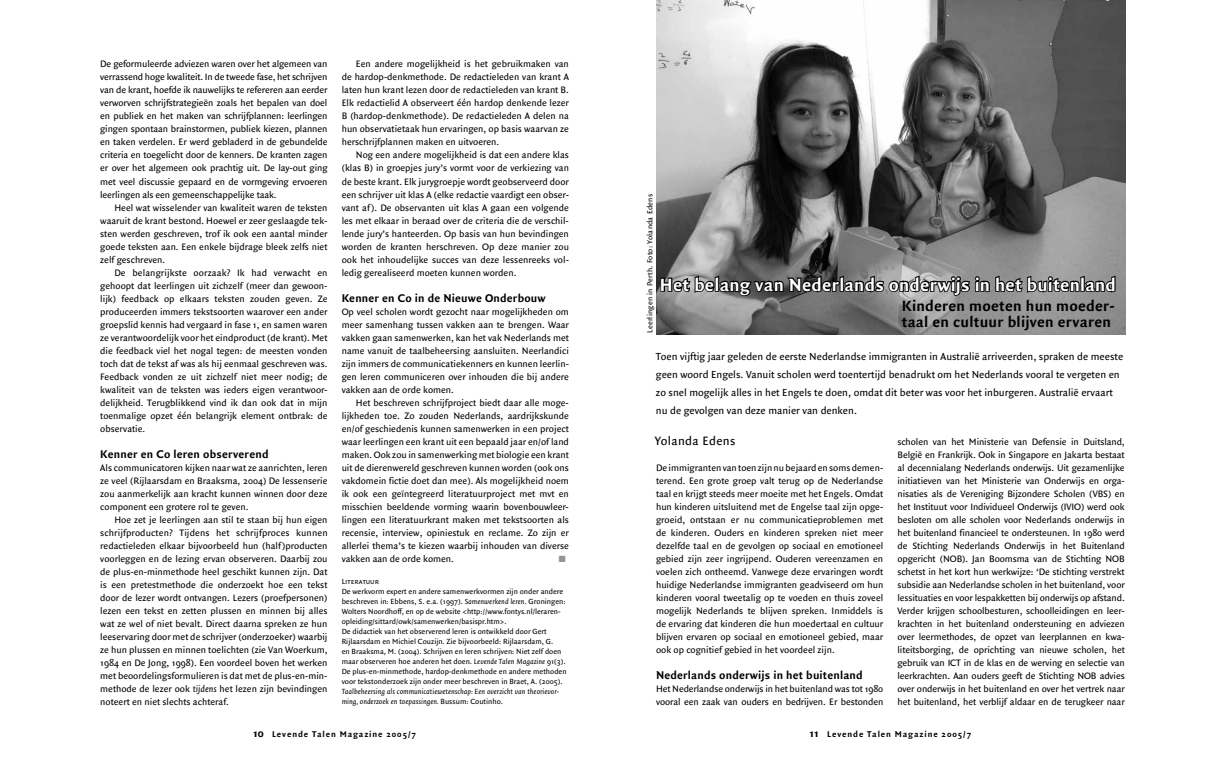
<style>
.page{position:relative;width:1225px;height:766px;background:#fff}
.page>*{position:absolute;margin:0;border:0;box-sizing:border-box;transform-origin:0 0}
.t1{font:700 19px "Quadraat Sans";letter-spacing:.015em;color:#fff}
.t2{font:700 16px/16px "Quadraat Sans";letter-spacing:.015em;color:#000}
.t3{font:13px "Quadraat Sans";letter-spacing:.025em;color:#000}
.t4{font:700 12px "Quadraat Sans";letter-spacing:.015em;color:#000}
.t5{font:11px/18px "Quadraat Sans";color:#000}
.t6{font:10px/13px "Quadraat Sans";color:#000;text-align:justify}
.t7{font:700 9px "Quadraat Sans";letter-spacing:.1em;color:#000}
.t8{font:9px "Zapf Dingbats ITC";color:#939598}
.t9{font:8px/10px "Quadraat Sans";color:#000}
.t10{font:italic 8px/10px "Quadraat Sans";color:#000}
.t11{font:8px "Quadraat Sans";letter-spacing:.025em;color:#000}
.t12{font:8px "Quadraat Sans Caps";color:#000}
.s1{font-style:italic}
.s2{font-style:normal}
.s3{font-size:12px}
</style>
<div class="page">
<img style="left:657px;top:0;width:468px;height:334px">
<svg style="left:659px;top:119px;width:458px;height:216px;background:#707070"></svg>
<p class="t6" style="left:100px;top:58px;width:229px">De geformuleerde adviezen waren over het algemeen van verrassend hoge kwaliteit. In de tweede fase, het schrijven van de krant, hoefde ik nauwelijks te refereren aan eerder verworven schrijfstrategieën zoals het bepalen van doel en publiek en het maken van schrijfplannen: leerlingen gingen spontaan brainstormen, publiek kiezen, plannen en taken verdelen. Er werd gebladerd in de gebundelde criteria en toegelicht door de kenners. De kranten zagen er over het algemeen ook prachtig uit. De lay-out ging met veel discussie gepaard en de vormgeving ervoeren leerlingen als een gemeenschappelijke taak.</p>
<p class="t6" style="left:100px;top:201px;width:229px;text-indent:14px">Heel wat wisselender van kwaliteit waren de teksten waaruit de krant bestond. Hoewel er zeer geslaagde tek&shy;sten werden geschreven, trof ik ook een aantal minder goede teksten aan. Een enkele bijdrage bleek zelfs niet zelf geschreven.</p>
<p class="t6" style="left:100px;top:266px;width:229px;text-indent:14px">De belangrijkste oorzaak? Ik had verwacht en gehoopt dat leerlingen uit zichzelf (meer dan gewoon&shy;lijk) feedback op elkaars teksten zouden geven. Ze produceerden immers tekstsoorten waarover een ander groepslid kennis had vergaard in fase 1, en samen waren ze verantwoordelijk voor het eindproduct (de krant). Met die feedback viel het nogal tegen: de meesten vonden toch dat de tekst af was als hij eenmaal geschreven was.<br>Feedback vonden ze uit zichzelf niet meer nodig; de kwaliteit van de teksten was ieders eigen verantwoor&shy;delijkheid. Terugblikkend vind ik dan ook dat in mijn toenmalige opzet één belangrijk element ontbrak: de observatie.</p>
<p class="t4" style="left:100px;top:447px;width:170px">Kenner en Co leren observerend</p>
<p class="t6" style="left:100px;top:461px;width:229px">Als communicatoren kijken naar wat ze aanrichten, leren ze veel (Rijlaarsdam en Braaksma, 2004) De lessenserie zou aanmerkelijk aan kracht kunnen winnen door deze component een grotere rol te geven.</p>
<p class="t6" style="left:100px;top:513px;width:229px;text-indent:14px">Hoe zet je leerlingen aan stil te staan bij hun eigen schrijfproducten? Tijdens het schrijfproces kunnen redactieleden elkaar bijvoorbeeld hun (half )producten voorleggen en de lezing ervan observeren. Daarbij zou de plus-en-minmethode heel geschikt kunnen zijn. Dat is een pretestmethode die onderzoekt hoe een tekst door de lezer wordt ontvangen. Lezers (proefpersonen) lezen een tekst en zetten plussen en minnen bij alles wat ze wel of niet bevalt. Direct daarna spreken ze hun leeservaring door met de schrijver (onderzoeker) waarbij ze hun plussen en minnen toelichten (zie Van Woerkum, 1984 en De Jong, 1998). Een voordeel boven het werken met beoordelingsformulieren is dat met de plus-en-min&shy;methode de lezer ook <span class="s1">tijdens</span> het lezen zijn bevindingen noteert en niet slechts achteraf.</p>
<p class="t6" style="left:342px;top:58px;width:229px;text-indent:14px">Een andere mogelijkheid is het gebruikmaken van de hardop-denkmethode. De redactieleden van krant A laten hun krant lezen door de redactieleden van krant B.<br>Elk redactielid A observeert één hardop denkende lezer B (hardop-denkmethode). De redactieleden A delen na hun observatietaak hun ervaringen, op basis waarvan ze herschrijfplannen maken en uitvoeren.</p>
<p class="t6" style="left:342px;top:149px;width:229px;text-indent:14px">Nog een andere mogelijkheid is dat een andere klas (klas B) in groepjes jury’s vormt voor de verkiezing van de beste krant. Elk jurygroepje wordt geobserveerd door een schrijver uit klas A (elke redactie vaardigt een obser&shy;vant af ). De observanten uit klas A gaan een volgende les met elkaar in beraad over de criteria die de verschil&shy;lende jury’s hanteerden. Op basis van hun bevindingen worden de kranten herschreven. Op deze manier zou ook het inhoudelijke succes van deze lessenreeks vol&shy;ledig gerealiseerd moeten kunnen worden.</p>
<p class="t4" style="left:342px;top:291px;width:206px">Kenner en Co in de Nieuwe Onderbouw</p>
<p class="t6" style="left:342px;top:305px;width:229px">Op veel scholen wordt gezocht naar mogelijkheden om meer samenhang tussen vakken aan te brengen. Waar vakken gaan samenwerken, kan het vak Nederlands met name vanuit de taalbeheersing aansluiten. Neerlandici zijn immers de communicatiekenners en kunnen leerlin&shy;gen leren communiceren over inhouden die bij andere vakken aan de orde komen.</p>
<p class="t6" style="left:342px;top:396px;width:229px;text-indent:14px">Het beschreven schrijfproject biedt daar alle moge&shy;lijkheden toe. Zo zouden Nederlands, aardrijkskunde en/of geschiedenis kunnen samenwerken in een project waar leerlingen een krant uit een bepaald jaar en/of land maken. Ook zou in samenwerking met biologie een krant uit de dierenwereld geschreven kunnen worden (ook ons vakdomein fictie doet dan mee). Als mogelijkheid noem ik ook een geïntegreerd literatuurproject met mvt en misschien beeldende vorming waarin bovenbouwleer&shy;lingen een literatuurkrant maken met tekstsoorten als recensie, interview, opiniestuk en reclame. Zo zijn er allerlei thema’s te kiezen waarbij inhouden van diverse vakken aan de orde komen.</p>
<p class="t8" style="left:559px;top:554px;width:8px">■</p>
<p class="t12" style="left:342px;top:576px;width:39px">Literatuur</p>
<p class="t9" style="left:342px;top:586px;width:226px">De werkvorm expert en andere samenwerkvormen zijn onder andere beschreven in: Ebbens, S. e.a. (1997). <span class="s1">Samenwerkend leren</span>. Groningen:<br>Wolters Noordhoff, en op de website &lt;http://www.fontys.nl/leraren&shy;opleiding/sittard/owk/samenwerken/basispr.htm&gt;.<br>De didactiek van het observerend leren is ontwikkeld door Gert Rijlaarsdam en Michiel Couzijn. Zie bijvoorbeeld: Rijlaarsdam, G.<br>en Braaksma, M. (2004). Schrijven en leren schrijven: Niet zelf doen maar observeren hoe anderen het doen. <span class="s1">Levende Talen Magazine</span> 91(3).<br>De plus-en-minmethode, hardop-denkmethode en andere methoden voor tekstonderzoek zijn onder meer beschreven in Braet, A. (2005).</p>
<p class="t10" style="left:342px;top:686px;width:219px">Taalbeheersing als communicatiewetenschap: Een overzicht van theorievor&shy;ming, onderzoek en toepassingen. <span class="s2">Bussum: Coutinho.</span></p>
<p class="t11" style="left:645px;top:333px;width:140px;rotate:-90deg">Leerlingen in Perth. Foto: Yolanda Edens</p>
<h1 class="t1" style="left:660px;top:274px;width:457px">Het belang van Nederlands onderwijs in het buitenland</h1>
<h2 class="t2" style="left:901px;top:298px;width:215px">Kinderen moeten hun moeder&shy;taal en cultuur blijven ervaren</h2>
<p class="t5" style="left:656px;top:348px;width:469px">Toen vijftig jaar geleden de eerste Nederlandse immigranten in Australië arriveerden, spraken de meeste geen woord Engels. Vanuit scholen werd toentertijd benadrukt om het Nederlands vooral te vergeten en zo snel mogelijk alles in het Engels te doen, omdat dit beter was voor het inburgeren. Australië ervaart nu de gevolgen van deze manier van denken.</p>
<h3 class="t3" style="left:655px;top:433px;width:82px">Yolanda Edens</h3>
<p class="t6" style="left:656px;top:461px;width:229px">De immigranten van toen zijn nu bejaard en soms demen&shy;terend. Een grote groep valt terug op de Nederlandse taal en krijgt steeds meer moeite met het Engels. Omdat hun kinderen uitsluitend met de Engelse taal zijn opge&shy;groeid, ontstaan er nu communicatieproblemen met de kinderen. Ouders en kinderen spreken niet meer dezelfde taal en de gevolgen op sociaal en emotioneel gebied zijn zeer ingrijpend. Ouderen vereenzamen en voelen zich ontheemd. Vanwege deze ervaringen wordt huidige Nederlandse immigranten geadviseerd om hun kinderen vooral tweetalig op te voeden en thuis zoveel mogelijk Nederlands te blijven spreken. Inmiddels is de ervaring dat kinderen die hun moedertaal en cultuur blijven ervaren op sociaal en emotioneel gebied, maar ook op cognitief gebied in het voordeel zijn.</p>
<p class="t4" style="left:656px;top:668px;width:208px">Nederlands onderwijs in het buitenland</p>
<p class="t6" style="left:656px;top:682px;width:229px">Het Nederlandse onderwijs in het buitenland was tot 1980 vooral een zaak van ouders en bedrijven. Er bestonden</p>
<p class="t6" style="left:897px;top:435px;width:229px">scholen van het Ministerie van Defensie in Duitsland, België en Frankrijk. Ook in Singapore en Jakarta bestaat al decennialang Nederlands onderwijs. Uit gezamenlijke initiatieven van het Ministerie van Onderwijs en orga&shy;nisaties als de Vereniging Bijzondere Scholen (VBS) en het Instituut voor Individueel Onderwijs (IVIO) werd ook besloten om alle scholen voor Nederlands onderwijs in het buitenland financieel te ondersteunen. In 1980 werd de Stichting Nederlands Onderwijs in het Buitenland opgericht (NOB). Jan Boomsma van de Stichting NOB schetst in het kort hun werkwijze: ‘De stichting verstrekt subsidie aan Nederlandse scholen in het buitenland, voor lessituaties en voor lespakketten bij onderwijs op afstand.<br>Verder krijgen schoolbesturen, schoolleidingen en leer&shy;krachten in het buitenland ondersteuning en adviezen over leermethodes, de opzet van leerplannen en kwa&shy;liteitsborging, de oprichting van nieuwe scholen, het gebruik van ICT in de klas en de werving en selectie van leerkrachten. Aan ouders geeft de Stichting NOB advies over onderwijs in het buitenland en over het vertrek naar het buitenland, het verblijf aldaar en de terugkeer naar</p>
<p class="t7" style="left:253px;top:729px;width:164px"><span class="s3">10</span> Levende Talen Magazine 2005/7</p>
<p class="t7" style="left:809px;top:729px;width:163px"><span class="s3">11</span> Levende Talen Magazine 2005/7</p>
</div>
